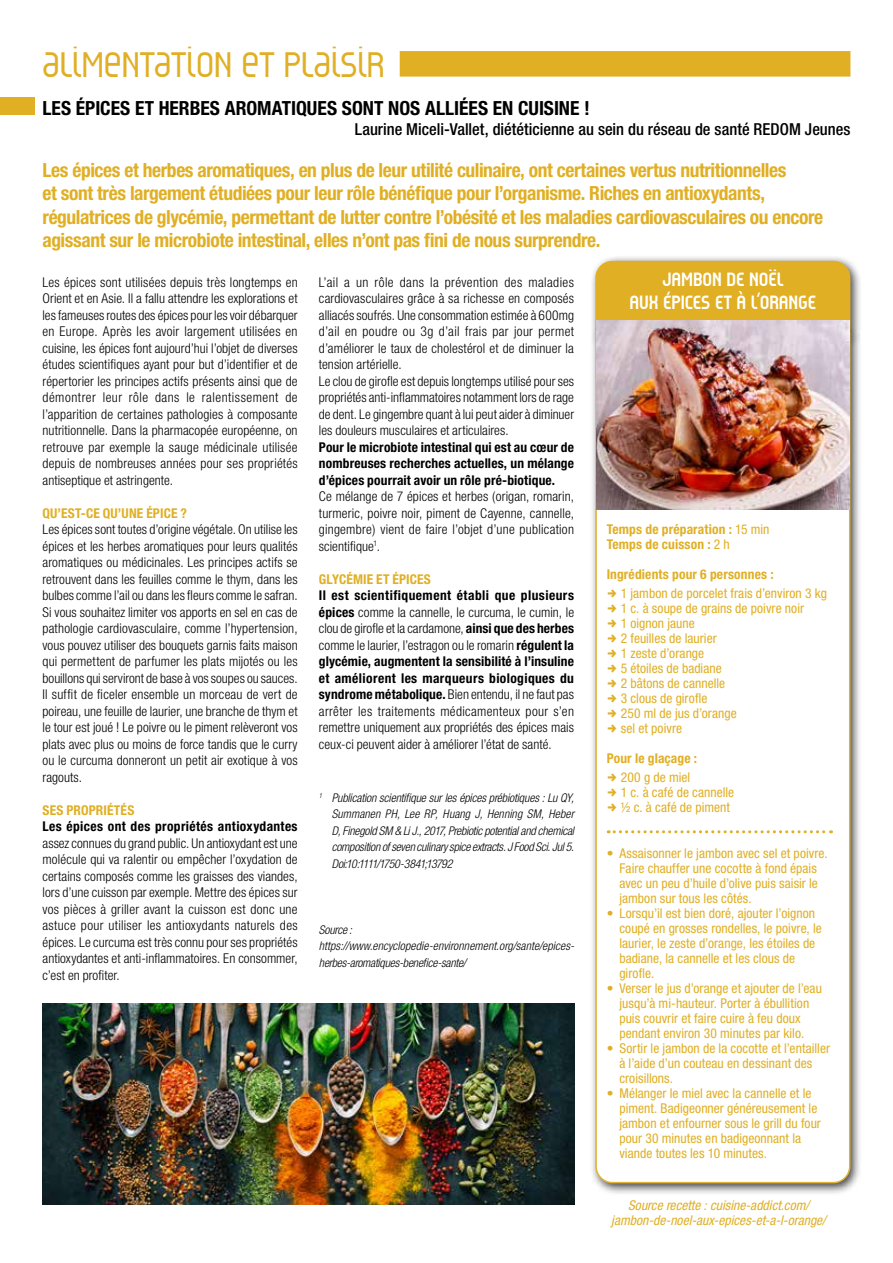
<style>
.page{position:relative;width:893px;height:1263px;background:#fff}
.page>*{position:absolute;margin:0;border:0;box-sizing:border-box;transform-origin:0 0}
.t1{font:36px "Reflex";color:#e0af24}
.t2{font:700 condensed 19.5px/23.4px "Helvetica Neue";letter-spacing:-.02em;color:#e0af24}
.t3{font:700 condensed 19.5px "Helvetica Neue";color:#000}
.t4{font:700 19.5px/22.5px "Reflex";letter-spacing:-.005em;color:#fff;text-align:center}
.t5{font:500 condensed 16.5px "Helvetica Neue";color:#000}
.t6{font:300 condensed 13.5px/16.5px "Helvetica Neue";letter-spacing:.005em;color:#000;text-align:justify}
.t7{font:condensed 13.5px/15px "Helvetica Neue";letter-spacing:.005em;color:#e0af24}
.t8{font:700 condensed 13.5px/16.5px "Helvetica Neue";letter-spacing:.015em;color:#000;text-align:justify}
.t9{font:700 condensed 13.5px/15px "Helvetica Neue";letter-spacing:.01em;color:#e0af24}
.t10{font:italic condensed 13.5px/15px "Helvetica Neue LT Std";color:#e0af24;text-align:center}
.t11{font:italic 300 condensed 12px/16.5px "Helvetica Neue LT Std";letter-spacing:-.015em;color:#000;text-align:justify}
.t12{font:italic 300 condensed 12px/16.5px "Helvetica Neue LT Std";letter-spacing:.005em;color:#000}
.s1{font-weight:700}
.s2{font-weight:400}
</style>
<div class="page">
<img style="left:43px;top:1003px;width:531px;height:202px">
<div style="left:0;top:98px;width:34px;height:17px;background:#e0af24"></div>
<div style="left:589px;top:255px;width:274px;height:92px;background:#000;opacity:.75"></div>
<div style="left:595px;top:261px;width:255px;height:66px;background:#e0af24"></div>
<div style="left:589px;top:327px;width:274px;height:868px;background:#000;opacity:.75"></div>
<svg style="left:595px;top:332px;width:256px;height:852px"></svg>
<div style="left:400px;top:51px;width:450px;height:26px;background:#e0af24"></div>
<svg style="left:608px;top:830px;width:223px;height:3px"></svg>
<img style="left:597px;top:320px;width:252px;height:190px">
<svg style="left:608px;top:589px;width:8px;height:8px"></svg>
<svg style="left:608px;top:604px;width:8px;height:8px"></svg>
<svg style="left:608px;top:619px;width:8px;height:8px"></svg>
<svg style="left:608px;top:634px;width:8px;height:8px"></svg>
<svg style="left:608px;top:649px;width:8px;height:8px"></svg>
<svg style="left:608px;top:664px;width:8px;height:8px"></svg>
<svg style="left:608px;top:679px;width:8px;height:8px"></svg>
<svg style="left:608px;top:694px;width:8px;height:8px"></svg>
<svg style="left:608px;top:709px;width:8px;height:8px"></svg>
<svg style="left:608px;top:724px;width:8px;height:8px"></svg>
<svg style="left:608px;top:773px;width:8px;height:8px"></svg>
<svg style="left:608px;top:788px;width:8px;height:8px"></svg>
<svg style="left:608px;top:803px;width:8px;height:8px"></svg>
<h1 class="t1" style="left:43px;top:34px;width:344px">ALIMENTATION ET PLAISIR</h1>
<h2 class="t3" style="left:43px;top:97px;width:549px">LES ÉPICES ET HERBES AROMATIQUES SONT NOS ALLIÉES EN CUISINE !</h2>
<p class="t5" style="left:355px;top:119px;width:497px">Laurine Miceli-Vallet, diététicienne au sein du réseau de santé REDOM Jeunes</p>
<p class="t2" style="left:43px;top:158px;width:782px">Les épices et herbes aromatiques, en plus de leur utilité culinaire, ont certaines vertus nutritionnelles<br>et sont très largement étudiées pour leur rôle bénéfique pour l’organisme. Riches en antioxydants, régulatrices de glycémie, permettant de lutter contre l’obésité et les maladies cardiovasculaires ou encore agissant sur le microbiote intestinal, elles n’ont pas fini de nous surprendre.</p>
<p class="t6" style="left:43px;top:274px;width:257px">Les épices sont utilisées depuis très longtemps en Orient et en Asie. Il a fallu attendre les explorations et les fameuses routes des épices pour les voir débarquer en Europe. Après les avoir largement utilisées en cuisine, les épices font aujourd’hui l’objet de diverses études scientifiques ayant pour but d’identifier et de répertorier les principes actifs présents ainsi que de démontrer leur rôle dans le ralentissement de l’apparition de certaines pathologies à composante nutritionnelle. Dans la pharmacopée européenne, on retrouve par exemple la sauge médicinale utilisée depuis de nombreuses années pour ses propriétés antiseptique et astringente.</p>
<p class="t9" style="left:43px;top:505px;width:146px">QU’EST-CE QU’UNE ÉPICE ?</p>
<p class="t6" style="left:43px;top:521px;width:257px">Les épices sont toutes d’origine végétale. On utilise les épices et les herbes aromatiques pour leurs qualités aromatiques ou médicinales. Les principes actifs se retrouvent dans les feuilles comme le thym, dans les bulbes comme l’ail ou dans les fleurs comme le safran.<br>Si vous souhaitez limiter vos apports en sel en cas de pathologie cardiovasculaire, comme l’hypertension, vous pouvez utiliser des bouquets garnis faits maison qui permettent de parfumer les plats mijotés ou les bouillons qui serviront de base à vos soupes ou sauces.<br>Il suffit de ficeler ensemble un morceau de vert de poireau, une feuille de laurier, une branche de thym et le tour est joué ! Le poivre ou le piment relèveront vos plats avec plus ou moins de force tandis que le curry ou le curcuma donneront un petit air exotique à vos ragouts.</p>
<p class="t9" style="left:43px;top:802px;width:93px">SES PROPRIÉTÉS</p>
<p class="t8" style="left:43px;top:818px;width:257px">Les épices ont des propriétés antioxydantes</p>
<p class="t6" style="left:43px;top:835px;width:257px">assez connues du grand public. Un antioxydant est une molécule qui va ralentir ou empêcher l’oxydation de certains composés comme les graisses des viandes, lors d’une cuisson par exemple. Mettre des épices sur vos pièces à griller avant la cuisson est donc une astuce pour utiliser les antioxydants naturels des épices. Le curcuma est très connu pour ses propriétés antioxydantes et anti-inflammatoires. En consommer, c’est en profiter.</p>
<p class="t6" style="left:319px;top:274px;width:257px;text-align:left">L’ail a un rôle dans la prévention des maladies cardiovasculaires grâce à sa richesse en composés alliacés soufrés. Une consommation estimée à 600mg d’ail en poudre ou 3g d’ail frais par jour permet d’améliorer le taux de cholestérol et de diminuer la tension artérielle.<br>Le clou de girofle est depuis longtemps utilisé pour ses propriétés anti-inflammatoires notamment lors de rage de dent. Le gingembre quant à lui peut aider à diminuer les douleurs musculaires et articulaires.</p>
<p class="t8" style="left:319px;top:438px;width:257px">Pour le microbiote intestinal qui est au cœur de nombreuses recherches actuelles, un mélange d’épices pourrait avoir un rôle pré-biotique.</p>
<p class="t6" style="left:319px;top:488px;width:257px">Ce mélange de 7 épices et herbes (origan, romarin, turmeric, poivre noir, piment de Cayenne, cannelle, gingembre) vient de faire l’objet d’une publication scientifique<sup>1</sup>.</p>
<p class="t9" style="left:319px;top:571px;width:113px">GLYCÉMIE ET ÉPICES</p>
<p class="t6" style="left:319px;top:587px;width:257px"><span class="s1">Il est scientifiquement établi que plusieurs épices</span> comme la cannelle, le curcuma, le cumin, le clou de girofle et la cardamone, <span class="s1">ainsi que des herbes </span>comme le laurier, l’estragon ou le romarin <span class="s1">régulent la glycémie, augmentent la sensibilité à l’insuline et améliorent les marqueurs biologiques du syndrome métabolique.</span> Bien entendu, il ne faut pas arrêter les traitements médicamenteux pour s’en remettre uniquement aux propriétés des épices mais ceux-ci peuvent aider à améliorer l’état de santé.</p>
<p class="t11" style="left:332px;top:789px;width:244px;text-indent:-13px"><sup>1</sup> Publication scientifique sur les épices prébiotiques : Lu QY, Summanen PH, Lee RP, Huang J, Henning SM, Heber D, Finegold SM &amp; Li J., 2017, Prebiotic potential and chemical composition of seven culinary spice extracts. J Food Sci. Jul 5.<br>Doi:10:1111/1750-3841;13792</p>
<p class="t12" style="left:319px;top:921px;width:257px">Source : https://www.encyclopedie-environnement.org/sante/epices&shy;herbes-aromatiques-benefice-sante/</p>
<h2 class="t4" style="left:630px;top:266px;width:188px">JAMBON DE NOËL<br>AUX ÉPICES ET À L’ORANGE</h2>
<p class="t9" style="left:607px;top:521px;width:164px">Temps de préparation : <span class="s2">15 min<br></span>Temps de cuisson : <span class="s2">2 h</span></p>
<p class="t9" style="left:607px;top:566px;width:168px">Ingrédients pour 6 personnes :</p>
<p class="t7" style="left:621px;top:585px;width:208px">1 jambon de porcelet frais d’environ 3 kg<br>1 c. à soupe de grains de poivre noir<br>1 oignon jaune<br>2 feuilles de laurier<br>1 zeste d’orange<br>5 étoiles de badiane<br>2 bâtons de cannelle<br>3 clous de girofle<br>250 ml de jus d’orange<br>sel et poivre</p>
<p class="t9" style="left:607px;top:750px;width:92px">Pour le glaçage :</p>
<p class="t7" style="left:621px;top:770px;width:115px">200 g de miel<br>1 c. à café de cannelle ½ c. à café de piment</p>
<p class="t7" style="left:619px;top:846px;width:210px;text-indent:-13px">• Assaisonner le jambon avec sel et poivre.<br>Faire chauffer une cocotte à fond épais avec un peu d’huile d’olive puis saisir le jambon sur tous les côtés.</p>
<p class="t7" style="left:619px;top:906px;width:204px;text-indent:-13px">• Lorsqu’il est bien doré, ajouter l’oignon coupé en grosses rondelles, le poivre, le laurier, le zeste d’orange, les étoiles de badiane, la cannelle et les clous de girofle.</p>
<p class="t7" style="left:619px;top:981px;width:204px;text-indent:-13px">• Verser le jus d’orange et ajouter de l’eau jusqu’à mi-hauteur. Porter à ébullition puis couvrir et faire cuire à feu doux pendant environ 30 minutes par kilo.</p>
<p class="t7" style="left:619px;top:1041px;width:212px;text-indent:-13px">• Sortir le jambon de la cocotte et l’entailler à l’aide d’un couteau en dessinant des croisillons.</p>
<p class="t7" style="left:619px;top:1086px;width:203px;text-indent:-13px">• Mélanger le miel avec la cannelle et le piment. Badigeonner généreusement le jambon et enfourner sous le grill du four pour 30 minutes en badigeonnant la viande toutes les 10 minutes.</p>
<p class="t10" style="left:611px;top:1198px;width:216px">Source recette : cuisine-addict.com/ jambon-de-noel-aux-epices-et-a-l-orange/</p>
</div>
